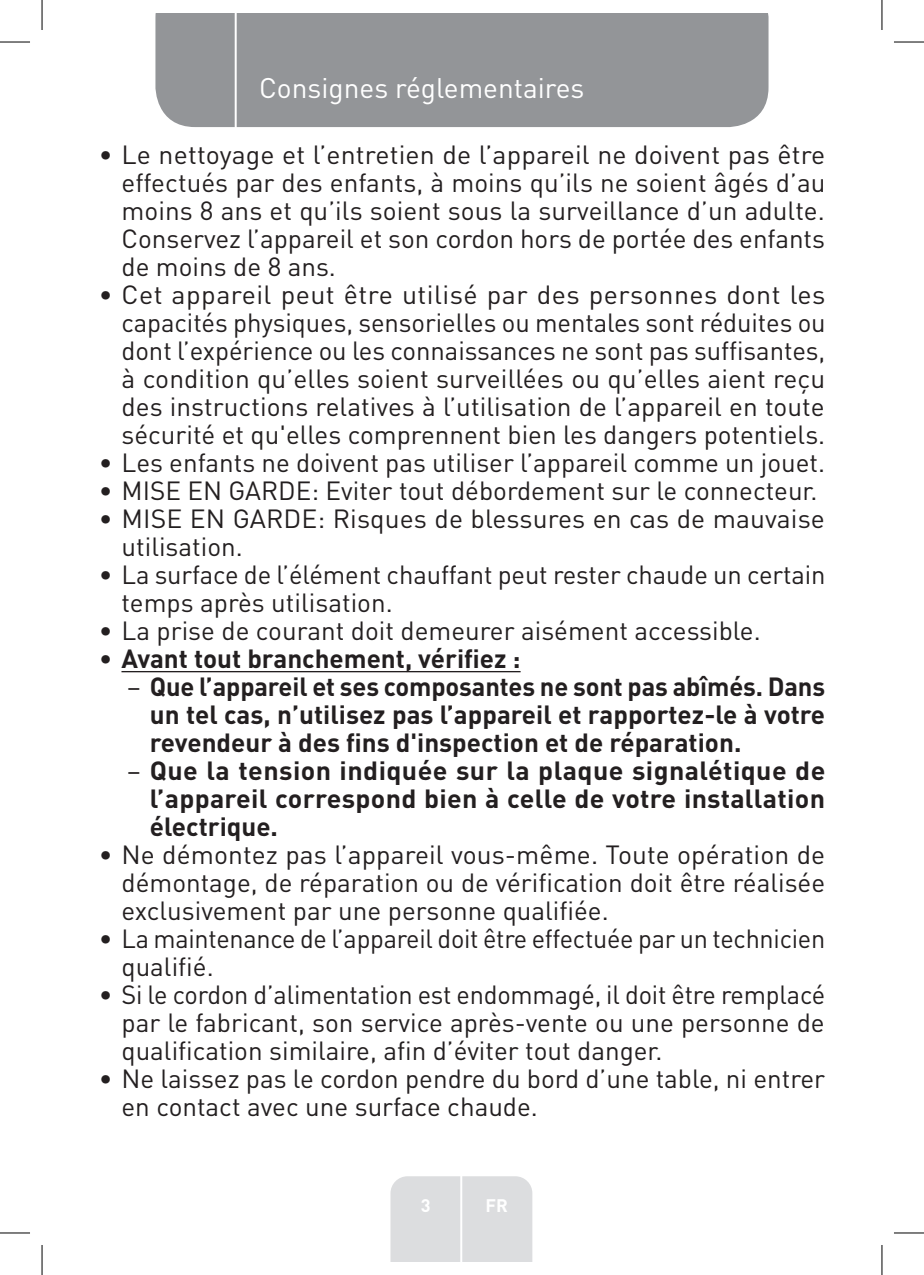
<style>
.page{position:relative;width:924px;height:1275px;background:#fff}
.page>*{position:absolute;margin:0;border:0;box-sizing:border-box;transform-origin:0 0}
.t1{font:28px "DIN Pro";color:#fff}
.t2{font:26px/28px "DIN Pro";color:#231f20;text-align:justify}
.t3{font:700 26px/28px "DIN Pro";color:#231f20;text-align:justify}
.t4{font:700 18px "DIN Pro";color:#fff}
.s1{font-weight:400}
</style>
<div class="page">
<div style="left:155px;top:14px;width:613px;height:113px;background:#939598"></div>
<div style="left:390px;top:1176px;width:142px;height:85px;background:#dcdddf"></div>
<hr style="left:460px;top:1153px;width:2px;height:108px;background:#fff">
<hr style="left:234px;top:14px;width:2px;height:116px;background:#fff">
<hr style="left:121px;top:671px;width:399px;height:1px;background:#231f20">
<hr style="left:0;top:42px;width:30px;height:1px;background:#000">
<hr style="left:893px;top:42px;width:30px;height:1px;background:#000">
<hr style="left:0;top:1232px;width:30px;height:1px;background:#000">
<hr style="left:893px;top:1232px;width:30px;height:1px;background:#000">
<hr style="left:42px;top:0;width:1px;height:30px;background:#000">
<hr style="left:42px;top:1245px;width:1px;height:30px;background:#000">
<hr style="left:881px;top:0;width:1px;height:30px;background:#000">
<hr style="left:881px;top:1245px;width:1px;height:30px;background:#000">
<p class="t1" style="left:259px;top:69px;width:326px">Consignes réglementaires</p>
<p class="t2" style="left:121px;top:139px;width:705px;text-indent:-23px">• Le nettoyage et l’entretien de l’appareil ne doivent pas être effectués par des enfants, à moins qu’ils ne soient âgés d’au moins 8 ans et qu’ils soient sous la surveillance d’un adulte.<br>Conservez l’appareil et son cordon hors de portée des enfants de moins de 8 ans.</p>
<p class="t2" style="left:121px;top:279px;width:705px;text-indent:-23px">• Cet appareil peut être utilisé par des personnes dont les capacités physiques, sensorielles ou mentales sont réduites ou dont l’expérience ou les connaissances ne sont pas suffisantes, à condition qu’elles soient surveillées ou qu’elles aient reçu des instructions relatives à l’utilisation de l’appareil en toute sécurité et qu'elles comprennent bien les dangers potentiels.</p>
<p class="t2" style="left:99px;top:447px;width:727px">• Les enfants ne doivent pas utiliser l’appareil comme un jouet.</p>
<p class="t2" style="left:99px;top:475px;width:719px">• MISE EN GARDE: Eviter tout débordement sur le connecteur.</p>
<p class="t2" style="left:121px;top:503px;width:704px;text-indent:-23px">• MISE EN GARDE: Risques de blessures en cas de mauvaise utilisation.</p>
<p class="t2" style="left:121px;top:559px;width:705px;text-indent:-23px">• La surface de l’élément chauffant peut rester chaude un certain temps après utilisation.</p>
<p class="t2" style="left:99px;top:615px;width:663px">• La prise de courant doit demeurer aisément accessible.</p>
<p class="t3" style="left:99px;top:643px;width:423px"><span class="s1">•</span> Avant tout branchement, vérifiez :</p>
<p class="t3" style="left:150px;top:671px;width:676px;text-indent:-23px"><span class="s1">–</span> Que l’appareil et ses composantes ne sont pas abîmés. Dans un tel cas, n’utilisez pas l’appareil et rapportez-le à votre revendeur à des fins d'inspection et de réparation.</p>
<p class="t3" style="left:150px;top:755px;width:676px;text-indent:-23px"><span class="s1">–</span> Que la tension indiquée sur la plaque signalétique de l’appareil correspond bien à celle de votre installation électrique.</p>
<p class="t2" style="left:121px;top:839px;width:705px;text-indent:-23px">• Ne démontez pas l’appareil vous-même. Toute opération de démontage, de réparation ou de vérification doit être réalisée exclusivement par une personne qualifiée.</p>
<p class="t2" style="left:121px;top:923px;width:705px;text-indent:-23px">• La maintenance de l’appareil doit être effectuée par un technicien qualifié.</p>
<p class="t2" style="left:121px;top:979px;width:705px;text-indent:-23px">• Si le cordon d’alimentation est endommagé, il doit être remplacé par le fabricant, son service après-vente ou une personne de qualification similaire, afin d’éviter tout danger.</p>
<p class="t2" style="left:121px;top:1063px;width:705px;text-indent:-23px">• Ne laissez pas le cordon pendre du bord d’une table, ni entrer en contact avec une surface chaude.</p>
<p class="t4" style="left:420px;top:1192px;width:11px">3</p>
<p class="t4" style="left:485px;top:1192px;width:24px">FR</p>
</div>
